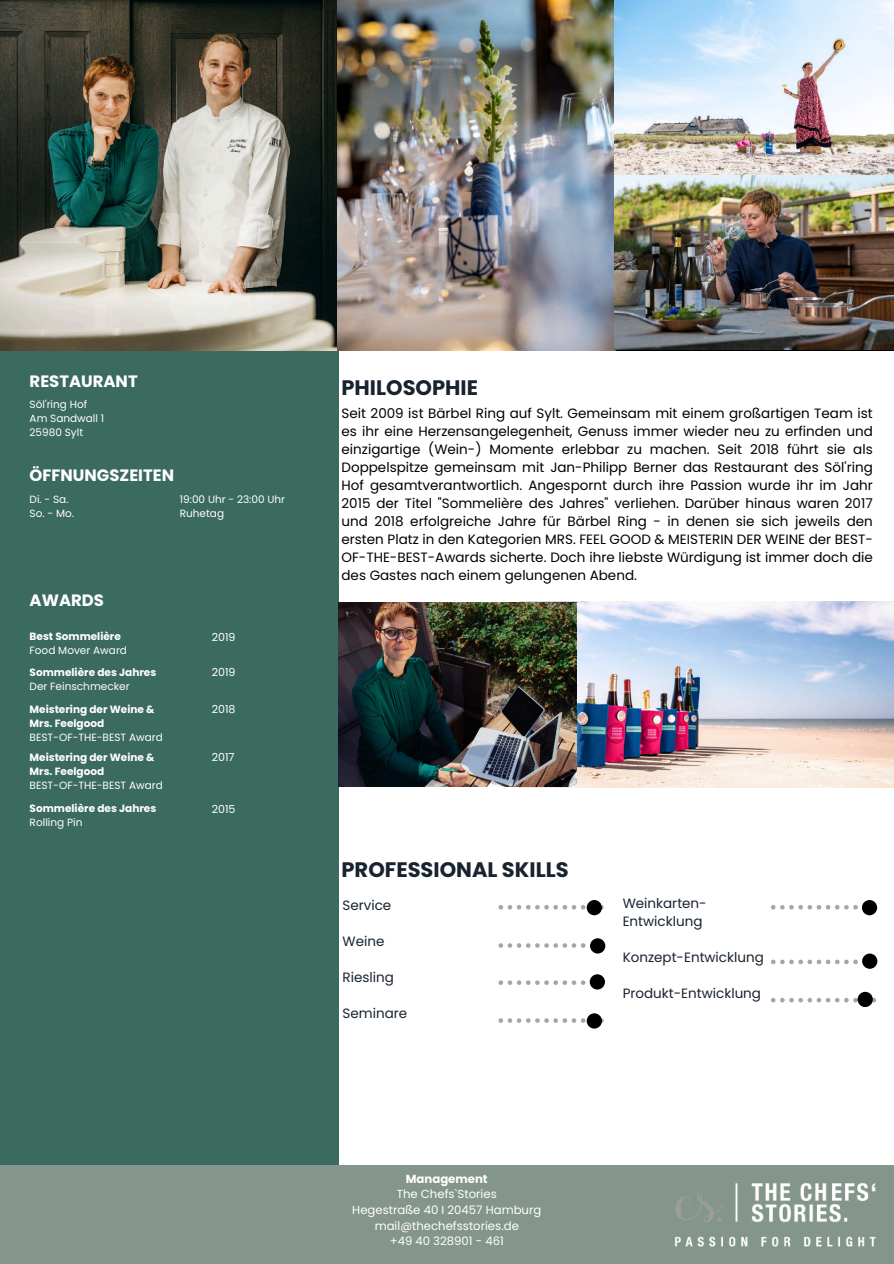
<style>
.page{position:relative;width:894px;height:1264px;background:#fff}
.page>*{position:absolute;margin:0;border:0;box-sizing:border-box;transform-origin:0 0}
.t1{font:700 21px "Poppins";color:#18232f}
.t2{font:700 16.5px "Poppins";color:#fff}
.t3{font:13.5px/18px "Poppins";color:#000;text-align:justify}
.t4{font:13.5px/18px "Poppins";color:#18232f}
.t5{font:11.7px/15.6px "Poppins";color:#fff;text-align:center}
.t6{font:700 11.7px "Poppins";color:#fff}
.t7{font:10.95px "Poppins";color:#fff}
.t8{font:10.5px/14px "Poppins";color:#fff}
.t9{font:700 10.5px/14px "Poppins";color:#fff}
</style>
<div class="page">
<div style="left:0;top:337px;width:338px;height:870px;background:#3b6a5f"></div>
<div style="left:0;top:1165px;width:893px;height:98px;background:#84958b"></div>
<img style="left:0;top:0;width:893px;height:350px">
<svg style="left:498px;top:905px;width:105px;height:4px"></svg>
<div style="left:586px;top:900px;width:15px;height:15px;background:#000;border-radius:50%"></div>
<svg style="left:498px;top:943px;width:88px;height:4px"></svg>
<div style="left:590px;top:938px;width:15px;height:15px;background:#000;border-radius:50%"></div>
<svg style="left:498px;top:980px;width:88px;height:4px"></svg>
<svg style="left:498px;top:1018px;width:105px;height:4px"></svg>
<div style="left:586px;top:1013px;width:15px;height:15px;background:#000;border-radius:50%"></div>
<svg style="left:771px;top:905px;width:87px;height:4px"></svg>
<div style="left:861px;top:900px;width:15px;height:15px;background:#000;border-radius:50%"></div>
<svg style="left:771px;top:959px;width:87px;height:5px"></svg>
<div style="left:861px;top:953px;width:16px;height:15px;background:#000;border-radius:50%"></div>
<img style="left:519px;top:601px;width:374px;height:186px">
<img style="left:338px;top:602px;width:238px;height:184px">
<div style="left:589px;top:974px;width:15px;height:15px;background:#000;border-radius:50%"></div>
<svg style="left:771px;top:997px;width:104px;height:5px"></svg>
<div style="left:857px;top:991px;width:15px;height:16px;background:#000;border-radius:50%"></div>
<img style="left:674px;top:1182px;width:202px;height:65px">
<p class="t2" style="left:30px;top:371px;width:110px">RESTAURANT</p>
<p class="t8" style="left:30px;top:397px;width:76px">Söl'ring Hof<br>Am Sandwall 1<br>25980 Sylt</p>
<p class="t2" style="left:30px;top:465px;width:146px">ÖFFNUNGSZEITEN</p>
<p class="t8" style="left:30px;top:493px;width:46px">Di. - Sa.<br>So. - Mo.</p>
<p class="t8" style="left:180px;top:493px;width:107px">19:00 Uhr - 23:00 Uhr<br>Ruhetag</p>
<p class="t2" style="left:30px;top:590px;width:76px">AWARDS</p>
<p class="t9" style="left:30px;top:629px;width:93px">Best Sommelière</p>
<p class="t8" style="left:30px;top:643px;width:99px">Food Mover Award</p>
<p class="t9" style="left:30px;top:665px;width:128px">Sommelière des Jahres</p>
<p class="t8" style="left:30px;top:679px;width:101px">Der Feinschmecker</p>
<p class="t9" style="left:30px;top:702px;width:126px">Meistering der Weine &amp;<br>Mrs. Feelgood</p>
<p class="t8" style="left:30px;top:730px;width:135px">BEST-OF-THE-BEST Award</p>
<p class="t9" style="left:30px;top:750px;width:126px">Meistering der Weine &amp;<br>Mrs. Feelgood</p>
<p class="t8" style="left:30px;top:778px;width:135px">BEST-OF-THE-BEST Award</p>
<p class="t9" style="left:30px;top:801px;width:128px">Sommelière des Jahres</p>
<p class="t8" style="left:30px;top:815px;width:54px">Rolling Pin</p>
<p class="t7" style="left:212px;top:630px;width:25px">2019</p>
<p class="t7" style="left:212px;top:666px;width:25px">2019</p>
<p class="t7" style="left:212px;top:702px;width:25px">2018</p>
<p class="t7" style="left:212px;top:751px;width:24px">2017</p>
<p class="t7" style="left:212px;top:803px;width:25px">2015</p>
<h1 class="t1" style="left:341px;top:375px;width:138px">PHILOSOPHIE</h1>
<p class="t3" style="left:341px;top:404px;width:532px">Seit 2009 ist Bärbel Ring auf Sylt. Gemeinsam mit einem großartigen Team ist es ihr eine Herzensangelegenheit, Genuss immer wieder neu zu erfinden und einzigartige (Wein-) Momente erlebbar zu machen. Seit 2018 führt sie als Doppelspitze gemeinsam mit Jan-Philipp Berner das Restaurant des Söl'ring Hof gesamtverantwortlich. Angespornt durch ihre Passion wurde ihr im Jahr 2015 der Titel "Sommelière des Jahres" verliehen. Darüber hinaus waren 2017 und 2018 erfolgreiche Jahre für Bärbel Ring - in denen sie sich jeweils den ersten Platz in den Kategorien MRS. FEEL GOOD &amp; MEISTERIN DER WEINE der BEST-OF-THE-BEST-Awards sicherte. Doch ihre liebste Würdigung ist immer doch die des Gastes nach einem gelungenen Abend.</p>
<h1 class="t1" style="left:341px;top:857px;width:229px">PROFESSIONAL SKILLS</h1>
<p class="t4" style="left:342px;top:896px;width:50px">Service</p>
<p class="t4" style="left:342px;top:932px;width:43px">Weine</p>
<p class="t4" style="left:342px;top:968px;width:53px">Riesling</p>
<p class="t4" style="left:342px;top:1004px;width:66px">Seminare</p>
<p class="t4" style="left:622px;top:894px;width:85px">Weinkarten-<br>Entwicklung</p>
<p class="t4" style="left:622px;top:948px;width:143px">Konzept-Entwicklung</p>
<p class="t4" style="left:622px;top:984px;width:140px">Produkt-Entwicklung</p>
<p class="t6" style="left:406px;top:1171px;width:83px">Management</p>
<p class="t5" style="left:352px;top:1186px;width:190px">The Chefs`Stories<br>Hegestraße 40 I 20457 Hamburg mail@thechefsstories.de<br>+49 40 328901 - 461</p>
</div>
